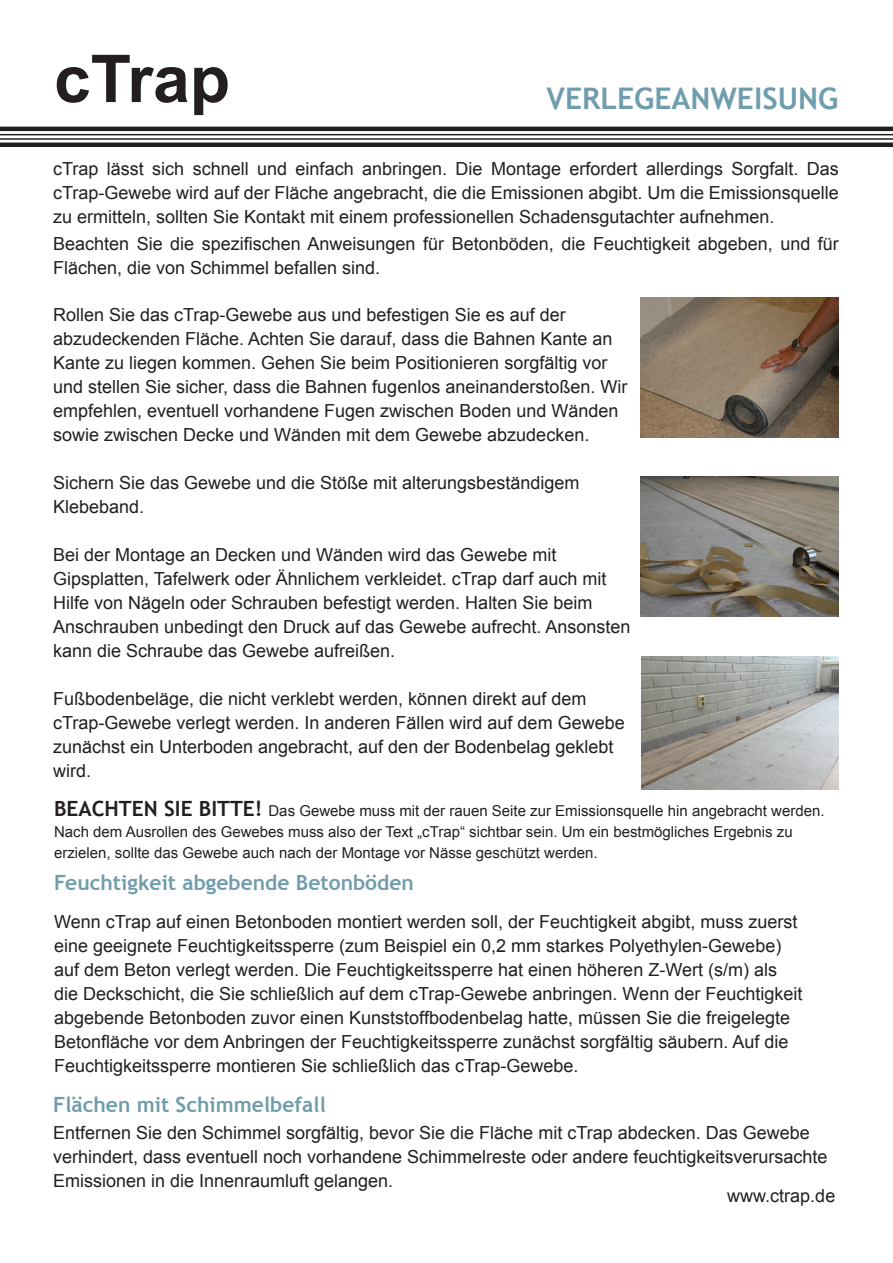
<style>
.page{position:relative;width:893px;height:1263px;background:#fff}
.page>*{position:absolute;margin:0;border:0;box-sizing:border-box;transform-origin:0 0}
.t1{font:700 66px "Arial";color:#231f20}
.t2{font:700 30px "Trebuchet MS";color:#709dad}
.t3{font:700 21px "Trebuchet MS";color:#709dad}
.t4{font:18px/24px "Arial";color:#231f20}
.t5{font:15px/21px "Arial";color:#231f20}
.s1{font-family:"Trebuchet MS";font-weight:700;font-size:21px}
</style>
<div class="page">
<img style="left:641px;top:477px;width:198px;height:139px">
<img style="left:642px;top:656px;width:196px;height:133px">
<img style="left:641px;top:298px;width:198px;height:139px">
<hr style="left:0;top:134px;width:893px;height:1px;background:#231f20">
<hr style="left:0;top:138px;width:893px;height:2px;background:#231f20">
<hr style="left:0;top:143px;width:893px;height:4px;background:#231f20">
<hr style="left:0;top:127px;width:893px;height:4px;background:#231f20">
<h1 class="t1" style="left:54px;top:35px;width:178px">cTrap</h1>
<h2 class="t2" style="left:546px;top:80px;width:293px">VERLEGEANWEISUNG</h2>
<p class="t4" style="left:53px;top:156px;width:787px;text-align:justify">cTrap lässt sich schnell und einfach anbringen. Die Montage erfordert allerdings Sorgfalt. Das cTrap-Gewebe wird auf der Fläche angebracht, die die Emissionen abgibt. Um die Emissionsquelle zu ermitteln, sollten Sie Kontakt mit einem professionellen Schadensgutachter aufnehmen.</p>
<p class="t4" style="left:53px;top:231px;width:787px">Beachten Sie die spezifischen Anweisungen für Betonböden, die Feuchtigkeit abgeben, und für<br>Flächen, die von Schimmel befallen sind.</p>
<p class="t4" style="left:53px;top:303px;width:576px">Rollen Sie das cTrap-Gewebe aus und befestigen Sie es auf der abzudeckenden Fläche. Achten Sie darauf, dass die Bahnen Kante an Kante zu liegen kommen. Gehen Sie beim Positionieren sorgfältig vor und stellen Sie sicher, dass die Bahnen fugenlos aneinanderstoßen. Wir empfehlen, eventuell vorhandene Fugen zwischen Boden und Wänden sowie zwischen Decke und Wänden mit dem Gewebe abzudecken.</p>
<p class="t4" style="left:53px;top:471px;width:528px">Sichern Sie das Gewebe und die Stöße mit alterungsbeständigem<br>Klebeband.</p>
<p class="t4" style="left:53px;top:543px;width:579px">Bei der Montage an Decken und Wänden wird das Gewebe mit Gipsplatten, Tafelwerk oder Ähnlichem verkleidet. cTrap darf auch mit Hilfe von Nägeln oder Schrauben befestigt werden. Halten Sie beim Anschrauben unbedingt den Druck auf das Gewebe aufrecht. Ansonsten kann die Schraube das Gewebe aufreißen.</p>
<p class="t4" style="left:53px;top:687px;width:573px">Fußbodenbeläge, die nicht verklebt werden, können direkt auf dem cTrap-Gewebe verlegt werden. In anderen Fällen wird auf dem Gewebe zunächst ein Unterboden angebracht, auf den der Bodenbelag geklebt wird.</p>
<p class="t5" style="left:54px;top:800px;width:772px"><span class="s1">BEACHTEN SIE BITTE!</span> Das Gewebe muss mit der rauen Seite zur Emissionsquelle hin angebracht werden.<br>Nach dem Ausrollen des Gewebes muss also der Text „cTrap“ sichtbar sein. Um ein bestmögliches Ergebnis zu erzielen, sollte das Gewebe auch nach der Montage vor Nässe geschützt werden.</p>
<p class="t3" style="left:54px;top:870px;width:361px">Feuchtigkeit abgebende Betonböden</p>
<p class="t4" style="left:54px;top:910px;width:750px">Wenn cTrap auf einen Betonboden montiert werden soll, der Feuchtigkeit abgibt, muss zuerst eine geeignete Feuchtigkeitssperre (zum Beispiel ein 0,2 mm starkes Polyethylen-Gewebe) auf dem Beton verlegt werden. Die Feuchtigkeitssperre hat einen höheren Z-Wert (s/m) als die Deckschicht, die Sie schließlich auf dem cTrap-Gewebe anbringen. Wenn der Feuchtigkeit abgebende Betonboden zuvor einen Kunststoffbodenbelag hatte, müssen Sie die freigelegte Betonfläche vor dem Anbringen der Feuchtigkeitssperre zunächst sorgfältig säubern. Auf die Feuchtigkeitssperre montieren Sie schließlich das cTrap-Gewebe.</p>
<p class="t3" style="left:53px;top:1091px;width:274px">Flächen mit Schimmelbefall</p>
<p class="t4" style="left:53px;top:1121px;width:776px">Entfernen Sie den Schimmel sorgfältig, bevor Sie die Fläche mit cTrap abdecken. Das Gewebe verhindert, dass eventuell noch vorhandene Schimmelreste oder andere feuchtigkeitsverursachte<br>Emissionen in die Innenraumluft gelangen.</p>
<p class="t4" style="left:727px;top:1184px;width:110px">www.ctrap.de</p>
</div>
